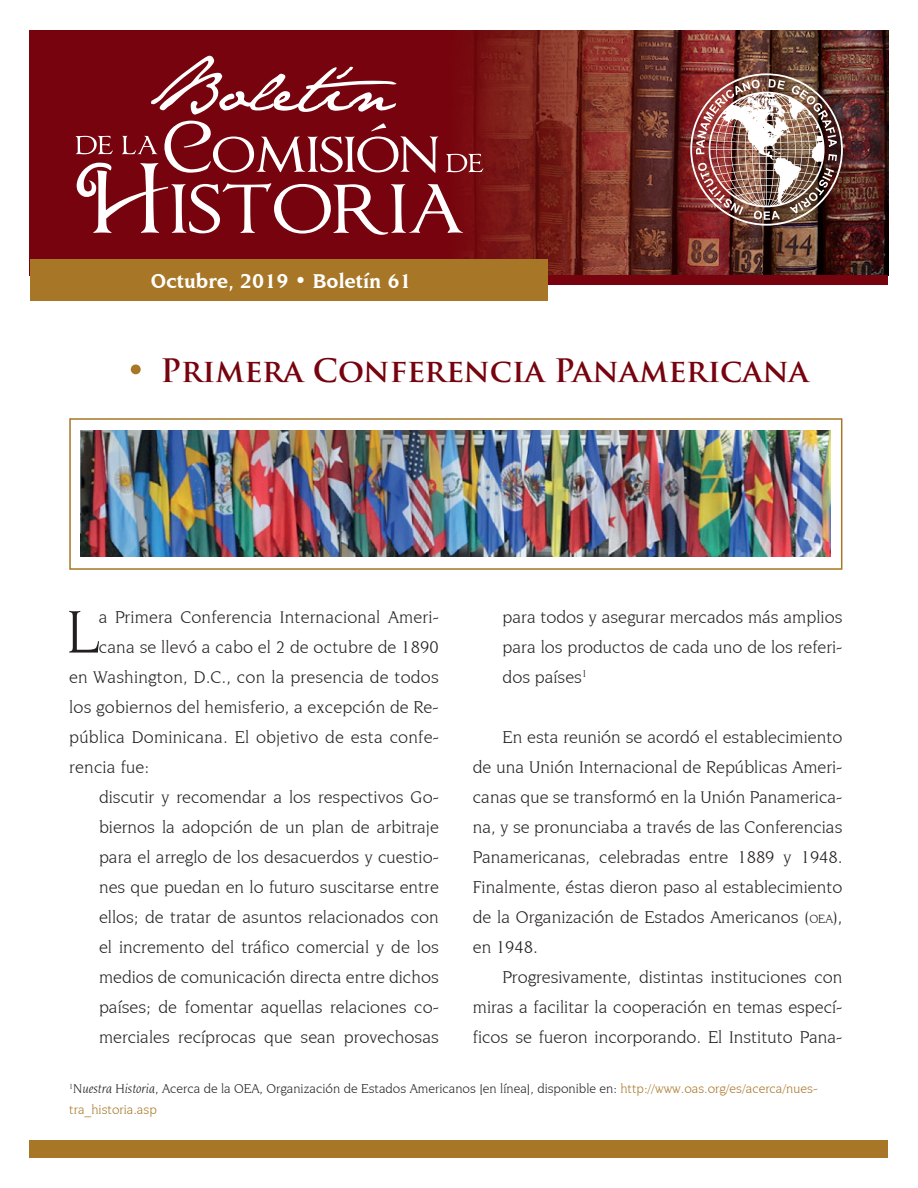
<style>
.page{position:relative;width:918px;height:1188px;background:#fff}
.page>*{position:absolute;margin:0;border:0;box-sizing:border-box;transform-origin:0 0}
.t1{font:63.9px "Novarese IT Cby BT";color:#231f20}
.t2{font:700 31.5px "Trajan Pro";color:#76030d}
.t3{font:700 21px "Novarese IT Cby BT";color:#fff}
.t4{font:18px/30px "Novarese IT Cby BT";color:#231f20;text-align:justify}
.t5{font:13.5px/21px "Novarese IT Cby BT";color:#231f20}
.s1{font-size:12.6px}
.s2{font-style:italic}
.s3{color:#a77626}
</style>
<div class="page">
<div style="left:30px;top:30px;width:858px;height:245px;background:#76030d"></div>
<img style="left:462px;top:30px;width:426px;height:245px">
<img style="left:690px;top:73px;width:153px;height:153px">
<div style="left:547px;top:275px;width:341px;height:10px;background:#76030d"></div>
<svg style="left:151px;top:56px;width:246px;height:59px"></svg>
<svg style="left:75px;top:121px;width:408px;height:114px"></svg>
<div style="left:30px;top:259px;width:517px;height:42px;background:#a77626"></div>
<div style="left:30px;top:1140px;width:858px;height:18px;background:#a77626"></div>
<div style="left:131px;top:364px;width:10px;height:10px;background:#a77626;border-radius:50%"></div>
<div style="left:69px;top:418px;width:773px;height:152px;border:2px solid #a77626"></div>
<img style="left:81px;top:430px;width:750px;height:127px">
<p class="t3" style="left:151px;top:268px;width:262px">Octubre, 2019 • Boletín 61</p>
<h2 class="t2" style="left:160px;top:351px;width:650px">Primera Conferencia Panamericana</h2>
<p class="t4" style="left:503px;top:601px;width:341px">para todos y asegurar mercados más amplios para los productos de cada uno de los referi&shy;dos países<sup>1</sup></p>
<h1 class="t1" style="left:67px;top:594px;width:33px">L</h1>
<p class="t4" style="left:99px;top:601px;width:342px">a Primera Conferencia Internacional Ameri-</p>
<p class="t4" style="left:99px;top:631px;width:342px">cana se llevó a cabo el 2 de octubre de 1890</p>
<p class="t4" style="left:69px;top:661px;width:371px">en Washington, D.C., con la presencia de todos</p>
<p class="t4" style="left:69px;top:691px;width:371px">los gobiernos del hemisferio, a excepción de Re-</p>
<p class="t4" style="left:69px;top:721px;width:371px">pública Dominicana. El objetivo de esta confe-</p>
<p class="t4" style="left:69px;top:751px;width:81px">rencia fue:</p>
<p class="t4" style="left:99px;top:781px;width:341px">discutir y recomendar a los respectivos Go-</p>
<p class="t4" style="left:99px;top:811px;width:341px">biernos la adopción de un plan de arbitraje</p>
<p class="t4" style="left:99px;top:841px;width:341px">para el arreglo de los desacuerdos y cuestio-</p>
<p class="t4" style="left:99px;top:871px;width:341px">nes que puedan en lo futuro suscitarse entre</p>
<p class="t4" style="left:99px;top:901px;width:341px">ellos; de tratar de asuntos relacionados con</p>
<p class="t4" style="left:99px;top:931px;width:341px">el incremento del tráfico comercial y de los</p>
<p class="t4" style="left:99px;top:961px;width:341px">medios de comunicación directa entre dichos</p>
<p class="t4" style="left:99px;top:991px;width:341px">países; de fomentar aquellas relaciones co-</p>
<p class="t4" style="left:99px;top:1021px;width:341px">merciales recíprocas que sean provechosas</p>
<p class="t4" style="left:473px;top:721px;width:371px;text-indent:30px">En esta reunión se acordó el establecimiento de una Unión Internacional de Repúblicas Ameri&shy;canas que se transformó en la Unión Panamerica&shy;na, y se pronunciaba a través de las Conferencias Panamericanas, celebradas entre 1889 y 1948.<br>Finalmente, éstas dieron paso al establecimiento de la Organización de Estados Americanos (<span class="s1">OEA</span>), en 1948.</p>
<p class="t4" style="left:473px;top:961px;width:371px;text-indent:30px">Progresivamente, distintas instituciones con miras a facilitar la cooperación en temas especí&shy;ficos se fueron incorporando. El Instituto Pana-</p>
<p class="t5" style="left:69px;top:1078px;width:750px"><sup>1</sup><span class="s2">Nuestra Historia,</span> Acerca de la OEA, Organización de Estados Americanos [en línea], disponible en: <span class="s3">http://www.oas.org/es/acerca/nues&shy;tra_historia.asp</span></p>
</div>
